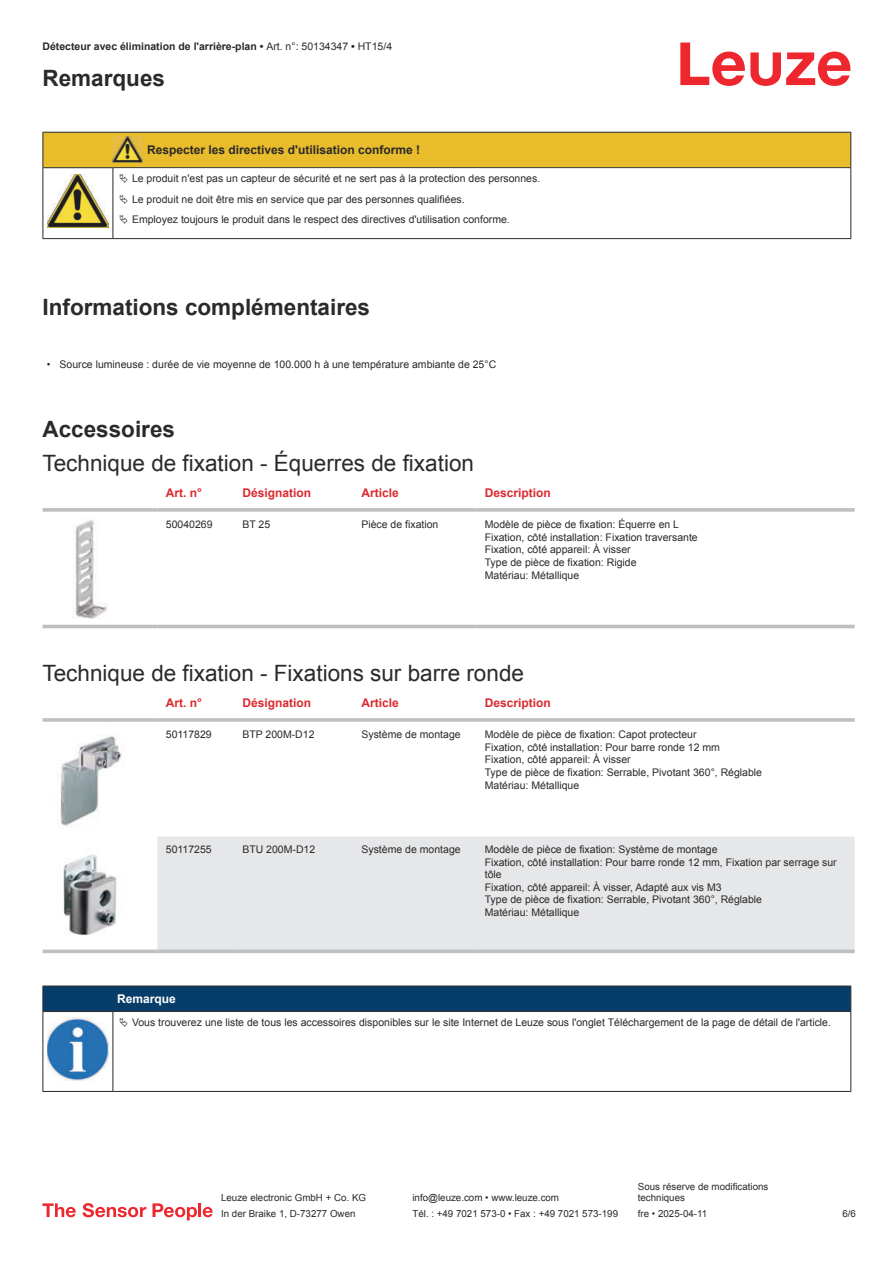
<style>
.page{position:relative;width:893px;height:1263px;background:#fff}
.page>*{position:absolute;margin:0;border:0;box-sizing:border-box;transform-origin:0 0}
.t1{font:22.5px "Arial";color:#2b292a}
.t2{font:700 22.5px "Arial";color:#2b292a}
.t3{font:700 12px "Arial";color:#db2a30}
.t4{font:700 12px "Arial";color:#2b292a}
.t5{font:700 12px "Arial";color:#fff}
.t6{font:10.5px/12.6px "Arial";color:#2b292a}
.t7{font:700 10.5px "Arial";color:#2b292a}
.t8{font:9.75px/11.7px "Arial";color:#2b292a}
.s1{font-weight:400}
</style>
<div class="page">
<svg style="left:680px;top:43px;width:170px;height:43px"></svg>
<svg style="left:43px;top:610px;width:812px;height:19px"></svg>
<svg style="left:43px;top:508px;width:114px;height:4px"></svg>
<svg style="left:157px;top:508px;width:77px;height:4px"></svg>
<svg style="left:234px;top:508px;width:119px;height:4px"></svg>
<svg style="left:353px;top:508px;width:123px;height:4px"></svg>
<svg style="left:476px;top:508px;width:379px;height:4px;background:#c3c5c7"></svg>
<hr style="left:43px;top:625px;width:114px;height:3px;background:#bdbfc1">
<hr style="left:157px;top:625px;width:77px;height:3px;background:#bdbfc1">
<hr style="left:234px;top:625px;width:119px;height:3px;background:#bdbfc1">
<hr style="left:353px;top:625px;width:123px;height:3px;background:#bdbfc1">
<hr style="left:476px;top:625px;width:379px;height:3px;background:#bdbfc1">
<img style="left:73px;top:520px;width:37px;height:102px">
<div style="left:157px;top:836px;width:698px;height:113px;background:#e6e7e9"></div>
<hr style="left:43px;top:718px;width:114px;height:4px;background:#bdbfc1">
<hr style="left:157px;top:718px;width:77px;height:4px;background:#c7c9cb">
<hr style="left:234px;top:718px;width:119px;height:4px;background:#bdbfc1">
<hr style="left:353px;top:718px;width:123px;height:4px;background:#bdbfc1">
<hr style="left:476px;top:718px;width:379px;height:4px;background:#c7c9cb">
<svg style="left:43px;top:949px;width:114px;height:4px"></svg>
<svg style="left:157px;top:949px;width:77px;height:4px"></svg>
<svg style="left:234px;top:949px;width:119px;height:4px"></svg>
<svg style="left:353px;top:949px;width:123px;height:4px"></svg>
<svg style="left:476px;top:949px;width:379px;height:4px;background:#c3c4c6"></svg>
<img style="left:60px;top:736px;width:62px;height:90px">
<img style="left:63px;top:854px;width:54px;height:82px">
<hr style="left:43px;top:1011px;width:70px;height:1px;background:#2b292a">
<div style="left:43px;top:986px;width:808px;height:25px;background:#063d69"></div>
<hr style="left:113px;top:1011px;width:738px;height:1px;background:#2b292a">
<hr style="left:43px;top:1012px;width:1px;height:75px;background:#2b292a">
<hr style="left:113px;top:1012px;width:1px;height:75px;background:#2b292a">
<hr style="left:850px;top:1012px;width:1px;height:75px;background:#2b292a">
<hr style="left:43px;top:1091px;width:70px;height:1px;background:#2b292a">
<hr style="left:113px;top:1091px;width:738px;height:1px;background:#2b292a">
<img style="left:47px;top:1018px;width:61px;height:63px">
<svg style="left:43px;top:1203px;width:33px;height:14px"></svg>
<svg style="left:83px;top:1203px;width:63px;height:14px"></svg>
<svg style="left:153px;top:1203px;width:44px;height:17px"></svg>
<hr style="left:198px;top:1203px;width:3px;height:14px;background:#ed272d">
<svg style="left:203px;top:1207px;width:10px;height:10px"></svg>
<hr style="left:43px;top:238px;width:70px;height:1px;background:#2b292a">
<hr style="left:113px;top:238px;width:30px;height:1px;background:#2b292a">
<hr style="left:143px;top:238px;width:708px;height:1px;background:#2b292a">
<svg style="left:43px;top:132px;width:808px;height:106px"></svg>
<p class="t7" style="left:43px;top:43px;width:351px">Détecteur avec élimination de l'arrière-plan • <span class="s1">Art. n°: 50134347</span> • <span class="s1">HT15/4</span></p>
<h1 class="t2" style="left:43px;top:70px;width:124px">Remarques</h1>
<p class="t4" style="left:147px;top:145px;width:274px">Respecter les directives d'utilisation conforme !</p>
<p class="t6" style="left:132px;top:170px;width:410px;line-height:20.2px">Le produit n'est pas un capteur de sécurité et ne sert pas à la protection des personnes.<br>Le produit ne doit être mis en service que par des personnes qualifiées.<br>Employez toujours le produit dans le respect des directives d'utilisation conforme.</p>
<h1 class="t2" style="left:43px;top:299px;width:329px">Informations complémentaires</h1>
<p class="t6" style="left:47px;top:359px;width:451px">• Source lumineuse : durée de vie moyenne de 100.000 h à une température ambiante de 25°C</p>
<h1 class="t2" style="left:43px;top:421px;width:134px">Accessoires</h1>
<h1 class="t1" style="left:43px;top:455px;width:433px">Technique de fixation - Équerres de fixation</h1>
<p class="t3" style="left:166px;top:488px;width:38px">Art. n°</p>
<p class="t3" style="left:242px;top:488px;width:70px">Désignation</p>
<p class="t3" style="left:361px;top:488px;width:39px">Article</p>
<p class="t3" style="left:485px;top:488px;width:68px">Description</p>
<p class="t6" style="left:166px;top:519px;width:48px">50040269</p>
<p class="t6" style="left:242px;top:519px;width:29px">BT 25</p>
<p class="t6" style="left:361px;top:519px;width:79px">Pièce de fixation</p>
<p class="t6" style="left:485px;top:519px;width:215px">Modèle de pièce de fixation: Équerre en L Fixation, côté installation: Fixation traversante Fixation, côté appareil: À visser<br>Type de pièce de fixation: Rigide<br>Matériau: Métallique</p>
<h1 class="t1" style="left:43px;top:665px;width:483px">Technique de fixation - Fixations sur barre ronde</h1>
<p class="t3" style="left:166px;top:698px;width:38px">Art. n°</p>
<p class="t3" style="left:242px;top:698px;width:70px">Désignation</p>
<p class="t3" style="left:361px;top:698px;width:39px">Article</p>
<p class="t3" style="left:485px;top:698px;width:68px">Description</p>
<p class="t6" style="left:166px;top:729px;width:47px">50117829</p>
<p class="t6" style="left:242px;top:729px;width:74px">BTP 200M-D12</p>
<p class="t6" style="left:361px;top:729px;width:101px">Système de montage</p>
<p class="t6" style="left:485px;top:729px;width:279px">Modèle de pièce de fixation: Capot protecteur<br>Fixation, côté installation: Pour barre ronde 12 mm Fixation, côté appareil: À visser<br>Type de pièce de fixation: Serrable, Pivotant 360°, Réglable Matériau: Métallique</p>
<p class="t6" style="left:166px;top:844px;width:47px">50117255</p>
<p class="t6" style="left:242px;top:844px;width:74px">BTU 200M-D12</p>
<p class="t6" style="left:361px;top:844px;width:101px">Système de montage</p>
<p class="t6" style="left:485px;top:844px;width:353px">Modèle de pièce de fixation: Système de montage<br>Fixation, côté installation: Pour barre ronde 12 mm, Fixation par serrage sur tôle<br>Fixation, côté appareil: À visser, Adapté aux vis M3<br>Type de pièce de fixation: Serrable, Pivotant 360°, Réglable<br>Matériau: Métallique</p>
<p class="t5" style="left:117px;top:994px;width:60px">Remarque</p>
<p class="t6" style="left:132px;top:1017px;width:700px">Vous trouverez une liste de tous les accessoires disponibles sur le site Internet de Leuze sous l'onglet Téléchargement de la page de détail de l'article.</p>
<p class="t8" style="left:221px;top:1193px;width:146px">Leuze electronic GmbH + Co. KG</p>
<p class="t8" style="left:412px;top:1193px;width:148px">info@leuze.com • www.leuze.com</p>
<p class="t8" style="left:638px;top:1181px;width:132px">Sous réserve de modifications techniques</p>
<p class="t8" style="left:221px;top:1209px;width:136px">In der Braike 1, D-73277 Owen</p>
<p class="t8" style="left:412px;top:1209px;width:207px">Tél. : +49 7021 573-0 • Fax : +49 7021 573-199</p>
<p class="t8" style="left:638px;top:1209px;width:71px">fre • 2025-04-11</p>
<p class="t8" style="left:842px;top:1209px;width:15px">6 /6</p>
</div>
